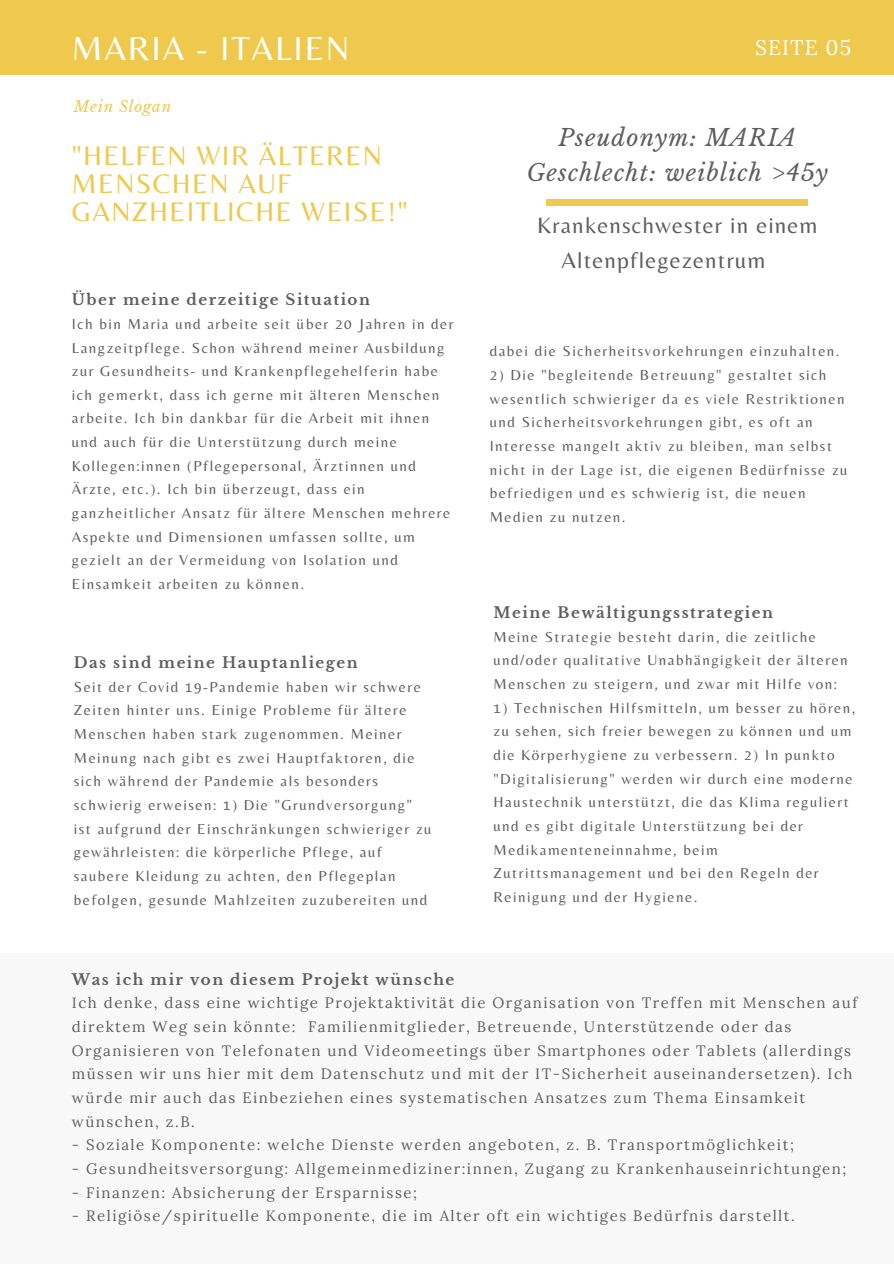
<style>
.page{position:relative;width:894px;height:1264px;background:#fff}
.page>*{position:absolute;margin:0;border:0;box-sizing:border-box;transform-origin:0 0}
.t1{font:34.5px "Belleza";letter-spacing:.05em;color:#fff}
.t2{font:28.05px/28.2px "Belleza";letter-spacing:.05em;color:#eec94d}
.t3{font:23.1px/35px "Belleza";letter-spacing:.05em;color:#5e5e5e}
.t4{font:italic 23.1px/35px "Libre Baskerville";letter-spacing:.05em;color:#5e5e5e;text-align:center}
.t5{font:21px "Lora";letter-spacing:.05em;color:#fff}
.t6{font:italic 15.15px "Libre Baskerville";letter-spacing:.05em;color:#eec94d}
.t7{font:15px/23.7px "Belleza";letter-spacing:.1em;color:#5e5e5e}
.t8{font:15px/23.7px "Lora";letter-spacing:.1em;color:#5e5e5e}
.t9{font:700 15px "Libre Baskerville";letter-spacing:.1em;color:#5e5e5e}
</style>
<div class="page">
<div style="left:0;top:0;width:893px;height:75px;background:#eec94d"></div>
<div style="left:546px;top:199px;width:261px;height:6px;background:#eec94d"></div>
<div style="left:0;top:953px;width:893px;height:310px;background:#f8f8f8"></div>
<h1 class="t1" style="left:72px;top:28px;width:279px">MARIA - ITALIEN</h1>
<h3 class="t5" style="left:754px;top:32px;width:98px">SEITE 05</h3>
<p class="t6" style="left:74px;top:97px;width:99px">Mein Slogan</p>
<h2 class="t2" style="left:72px;top:141px;width:337px">"HELFEN WIR ÄLTEREN<br>MENSCHEN AUF<br>GANZHEITLICHE WEISE!"</h2>
<p class="t9" style="left:72px;top:290px;width:299px">Über meine derzeitige Situation</p>
<p class="t7" style="left:72px;top:312px;width:383px">Ich bin Maria und arbeite seit über 20 Jahren in der Langzeitpflege. Schon während meiner Ausbildung zur Gesundheits- und Krankenpflegehelferin habe ich gemerkt, dass ich gerne mit älteren Menschen arbeite. Ich bin dankbar für die Arbeit mit ihnen und auch für die Unterstützung durch meine Kollegen:innen (Pflegepersonal, Ärztinnen und Ärzte, etc.). Ich bin überzeugt, dass ein ganzheitlicher Ansatz für ältere Menschen mehrere Aspekte und Dimensionen umfassen sollte, um gezielt an der Vermeidung von Isolation und Einsamkeit arbeiten zu können.</p>
<p class="t9" style="left:74px;top:653px;width:285px">Das sind meine Hauptanliegen</p>
<p class="t7" style="left:74px;top:674px;width:359px">Seit der Covid 19-Pandemie haben wir schwere Zeiten hinter uns. Einige Probleme für ältere Menschen haben stark zugenommen. Meiner Meinung nach gibt es zwei Hauptfaktoren, die sich während der Pandemie als besonders schwierig erweisen: 1) Die "Grundversorgung" ist aufgrund der Einschränkungen schwieriger zu gewährleisten: die körperliche Pflege, auf saubere Kleidung zu achten, den Pflegeplan befolgen, gesunde Mahlzeiten zuzubereiten und</p>
<h3 class="t4" style="left:526px;top:121px;width:303px">Pseudonym: MARIA<br>Geschlecht: weiblich &gt;45y</h3>
<h3 class="t3" style="left:561px;top:208px;width:257px;text-indent:-24px">Krankenschwester in einem<br>Altenpflegezentrum</h3>
<p class="t7" style="left:489px;top:339px;width:351px">dabei die Sicherheitsvorkehrungen einzuhalten.</p>
<p class="t7" style="left:489px;top:363px;width:359px">2) Die "begleitende Betreuung" gestaltet sich wesentlich schwieriger da es viele Restriktionen und Sicherheitsvorkehrungen gibt, es oft an Interesse mangelt aktiv zu bleiben, man selbst nicht in der Lage ist, die eigenen Bedürfnisse zu befriedigen und es schwierig ist, die neuen Medien zu nutzen.</p>
<p class="t9" style="left:493px;top:603px;width:281px">Meine Bewältigungsstrategien</p>
<p class="t7" style="left:493px;top:624px;width:356px">Meine Strategie besteht darin, die zeitliche und/oder qualitative Unabhängigkeit der älteren<br>Menschen zu steigern, und zwar mit Hilfe von:</p>
<p class="t7" style="left:493px;top:695px;width:363px">1) Technischen Hilfsmitteln, um besser zu hören, zu sehen, sich freier bewegen zu können und um die Körperhygiene zu verbessern. 2) In punkto "Digitalisierung" werden wir durch eine moderne Haustechnik unterstützt, die das Klima reguliert und es gibt digitale Unterstützung bei der Medikamenteneinnahme, beim Zutrittsmanagement und bei den Regeln der Reinigung und der Hygiene.</p>
<p class="t9" style="left:72px;top:970px;width:384px">Was ich mir von diesem Projekt wünsche</p>
<p class="t8" style="left:72px;top:990px;width:786px">Ich denke, dass eine wichtige Projektaktivität die Organisation von Treffen mit Menschen auf direktem Weg sein könnte: Familienmitglieder, Betreuende, Unterstützende oder das Organisieren von Telefonaten und Videomeetings über Smartphones oder Tablets (allerdings müssen wir uns hier mit dem Datenschutz und mit der IT-Sicherheit auseinandersetzen). Ich würde mir auch das Einbeziehen eines systematischen Ansatzes zum Thema Einsamkeit wünschen, z.B.</p>
<p class="t8" style="left:72px;top:1131px;width:723px">- Soziale Komponente: welche Dienste werden angeboten, z. B. Transportmöglichkeit;</p>
<p class="t8" style="left:72px;top:1155px;width:775px">- Gesundheitsversorgung: Allgemeinmediziner:innen, Zugang zu Krankenhauseinrichtungen;</p>
<p class="t8" style="left:72px;top:1179px;width:346px">- Finanzen: Absicherung der Ersparnisse;</p>
<p class="t8" style="left:72px;top:1202px;width:724px">- Religiöse/spirituelle Komponente, die im Alter oft ein wichtiges Bedürfnis darstellt.</p>
</div>
